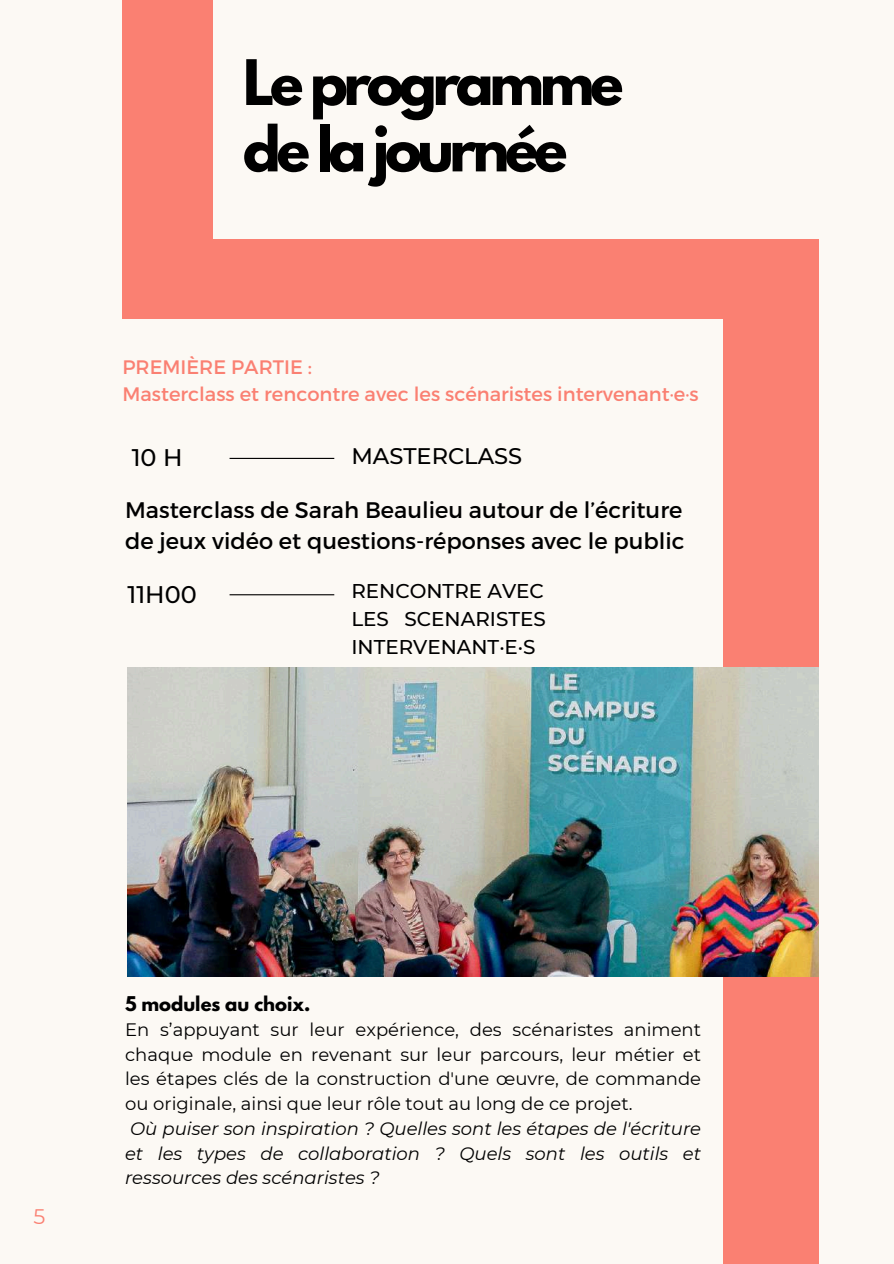
<style>
.page{position:relative;width:894px;height:1264px;background:#fff}
.page>*{position:absolute;margin:0;border:0;box-sizing:border-box;transform-origin:0 0}
.t1{font:700 55.5px/66.3px "League Spartan";letter-spacing:-.08em;color:#000}
.t2{font:500 24px "Montserrat";color:#000}
.t3{font:22.5px/31.5px "Montserrat";color:#000}
.t4{font:500 22.5px "Montserrat";color:#000}
.t5{font:21px "Montserrat";color:#fa8072}
.t6{font:500 19.95px/27.9px "Montserrat";color:#000;text-align:justify}
.t7{font:19.5px/27px "Montserrat";color:#fa8072}
.t8{font:18px/24.8px "Montserrat";color:#000;text-align:justify}
.t9{font:italic 18px/24.8px "Montserrat";color:#000;text-align:justify}
.t10{font:700 18px "League Spartan";color:#000}
</style>
<div class="page">
<div style="left:0;top:0;width:893px;height:1263px;background:#fcf9f4"></div>
<hr style="left:229px;top:458px;width:105px;height:1px;background:#000">
<div style="left:122px;top:0;width:90px;height:318px;background:#fa8072"></div>
<div style="left:723px;top:239px;width:95px;height:1024px;background:#fa8072"></div>
<div style="left:122px;top:239px;width:694px;height:79px;background:#fa8072"></div>
<hr style="left:229px;top:594px;width:105px;height:1px;background:#000">
<img style="left:127px;top:667px;width:691px;height:309px">
<h1 class="t1" style="left:243px;top:57px;width:382px">Le programme de la journée</h1>
<p class="t7" style="left:122px;top:352px;width:577px">PREMIÈRE PARTIE :<br>Masterclass et rencontre avec les scénaristes intervenant·e·s</p>
<h2 class="t2" style="left:132px;top:443px;width:52px">10 H</h2>
<p class="t4" style="left:351px;top:442px;width:172px">MASTERCLASS</p>
<p class="t3" style="left:125px;top:493px;width:561px">Masterclass de Sarah Beaulieu autour de l’écriture de jeux vidéo et questions-réponses avec le public</p>
<h2 class="t2" style="left:127px;top:579px;width:71px">11H00</h2>
<p class="t6" style="left:351px;top:577px;width:196px">RENCONTRE AVEC LES SCENARISTES INTERVENANT·E·S</p>
<p class="t5" style="left:33px;top:1203px;width:13px">5</p>
<p class="t10" style="left:125px;top:994px;width:187px">5 modules au choix.</p>
<p class="t8" style="left:125px;top:1017px;width:577px">En s’appuyant sur leur expérience, des scénaristes animent chaque module en revenant sur leur parcours, leur métier et les étapes clés de la construction d'une œuvre, de commande ou originale, ainsi que leur rôle tout au long de ce projet.</p>
<p class="t9" style="left:125px;top:1116px;width:577px">Où puiser son inspiration ? Quelles sont les étapes de l'écriture et les types de collaboration ? Quels sont les outils et ressources des scénaristes ?</p>
</div>
